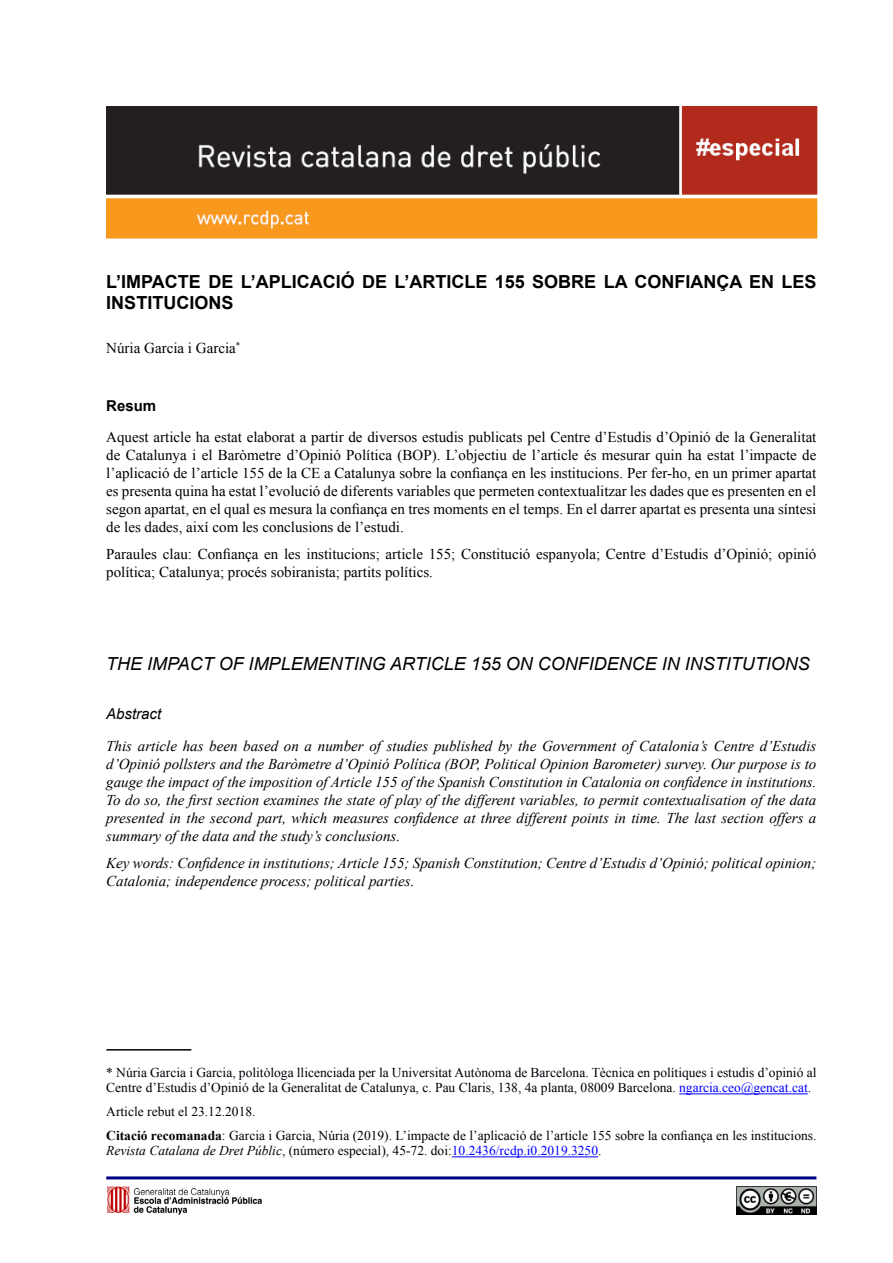
<style>
.page{position:relative;width:893px;height:1263px;background:#fff}
.page>*{position:absolute;margin:0;border:0;box-sizing:border-box;transform-origin:0 0}
.t1{font:700 18px/21px "Arial";color:#000}
.t2{font:italic 18px "Arial";color:#000}
.t3{font:15px/18px "Times New Roman";color:#000;text-align:justify}
.t4{font:italic 15px/18px "Times New Roman";color:#000;text-align:justify}
.t5{font:italic 15px "Arial";color:#000}
.t6{font:700 15px "Arial";color:#000}
.t7{font:13.5px/15px "Times New Roman";color:#00000a}
.t8{font:13.5px/24px "Times New Roman";color:#000}
.s1{color:#00f}
.s2{color:#00000a}
.s3{font-weight:700}
.s4{font-style:italic}
</style>
<div class="page">
<hr style="left:106px;top:1176px;width:710px;height:3px;background:#000080">
<img style="left:737px;top:1187px;width:79px;height:27px">
<img style="left:107px;top:1187px;width:155px;height:28px">
<img style="left:106px;top:106px;width:711px;height:133px">
<hr style="left:106px;top:1049px;width:85px;height:1px;background:#000">
<hr style="left:679px;top:1093px;width:129px;height:1px;background:#00f">
<hr style="left:452px;top:1156px;width:146px;height:1px;background:#00f">
<p class="t1" style="left:106px;top:272px;width:712px">L’IMPACTE DE L’APLICACIÓ DE L’ARTICLE 155 SOBRE LA CONFIANÇA EN LES<br>INSTITUCIONS</p>
<p class="t3" style="left:106px;top:338px;width:135px">Núria Garcia i Garcia<sup>*</sup></p>
<p class="t6" style="left:106px;top:395px;width:52px">RESUM</p>
<p class="t3" style="left:106px;top:428px;width:712px">Aquest article ha estat elaborat a partir de diversos estudis publicats pel Centre d’Estudis d’Opinió de la Generalitat de Catalunya i el Baròmetre d’Opinió Política (BOP). L’objectiu de l’article és mesurar quin ha estat l’impacte de l’aplicació de l’article 155 de la CE a Catalunya sobre la confiança en les institucions. Per fer-ho, en un primer apartat es presenta quina ha estat l’evolució de diferents variables que permeten contextualitzar les dades que es presenten en el segon apartat, en el qual es mesura la confiança en tres moments en el temps. En el darrer apartat es presenta una síntesi de les dades, així com les conclusions de l’estudi.</p>
<p class="t3" style="left:106px;top:545px;width:712px">Paraules clau: Confiança en les institucions; article 155; Constitució espanyola; Centre d’Estudis d’Opinió; opinió política; Catalunya; procés sobiranista; partits polítics.</p>
<p class="t2" style="left:106px;top:652px;width:705px">THE IMPACT OF IMPLEMENTING ARTICLE 155 ON CONFIDENCE IN INSTITUTIONS</p>
<p class="t5" style="left:106px;top:704px;width:57px">Abstract</p>
<p class="t4" style="left:106px;top:736px;width:712px">This article has been based on a number of studies published by the Government of Catalonia’s Centre d’Estudis d’Opinió pollsters and the Baròmetre d’Opinió Política (BOP, Political Opinion Barometer) survey. Our purpose is to gauge the impact of the imposition of Article 155 of the Spanish Constitution in Catalonia on confidence in institutions.<br>To do so, the first section examines the state of play of the different variables, to permit contextualisation of the data presented in the second part, which measures confidence at three different points in time. The last section offers a summary of the data and the study’s conclusions.</p>
<p class="t4" style="left:106px;top:853px;width:712px">Key words: Confidence in institutions; Article 155; Spanish Constitution; Centre d’Estudis d’Opinió; political opinion;<br>Catalonia; independence process; political parties.</p>
<p class="t7" style="left:106px;top:1065px;width:712px">* Núria Garcia i Garcia, politòloga llicenciada per la Universitat Autònoma de Barcelona. Tècnica en polítiques i estudis d’opinió al<br>Centre d’Estudis d’Opinió de la Generalitat de Catalunya, c. Pau Claris, 138, 4a planta, 08009 Barcelona. <span class="s1">ngarcia.ceo@gencat.cat</span>.</p>
<p class="t8" style="left:106px;top:1100px;width:712px"><span class="s2">Article rebut el 23.12.2018.<br></span><span class="s3">Citació recomanada</span>: Garcia i Garcia, Núria (2019). L’impacte de l’aplicació de l’article 155 sobre la confiança en les institucions.</p>
<p class="t8" style="left:106px;top:1139px;width:497px"><span class="s4">Revista Catalana de Dret Públic</span>, (número especial), 45-72. doi:<span class="s1">10.2436/rcdp.i0.2019.3250</span>.</p>
</div>
